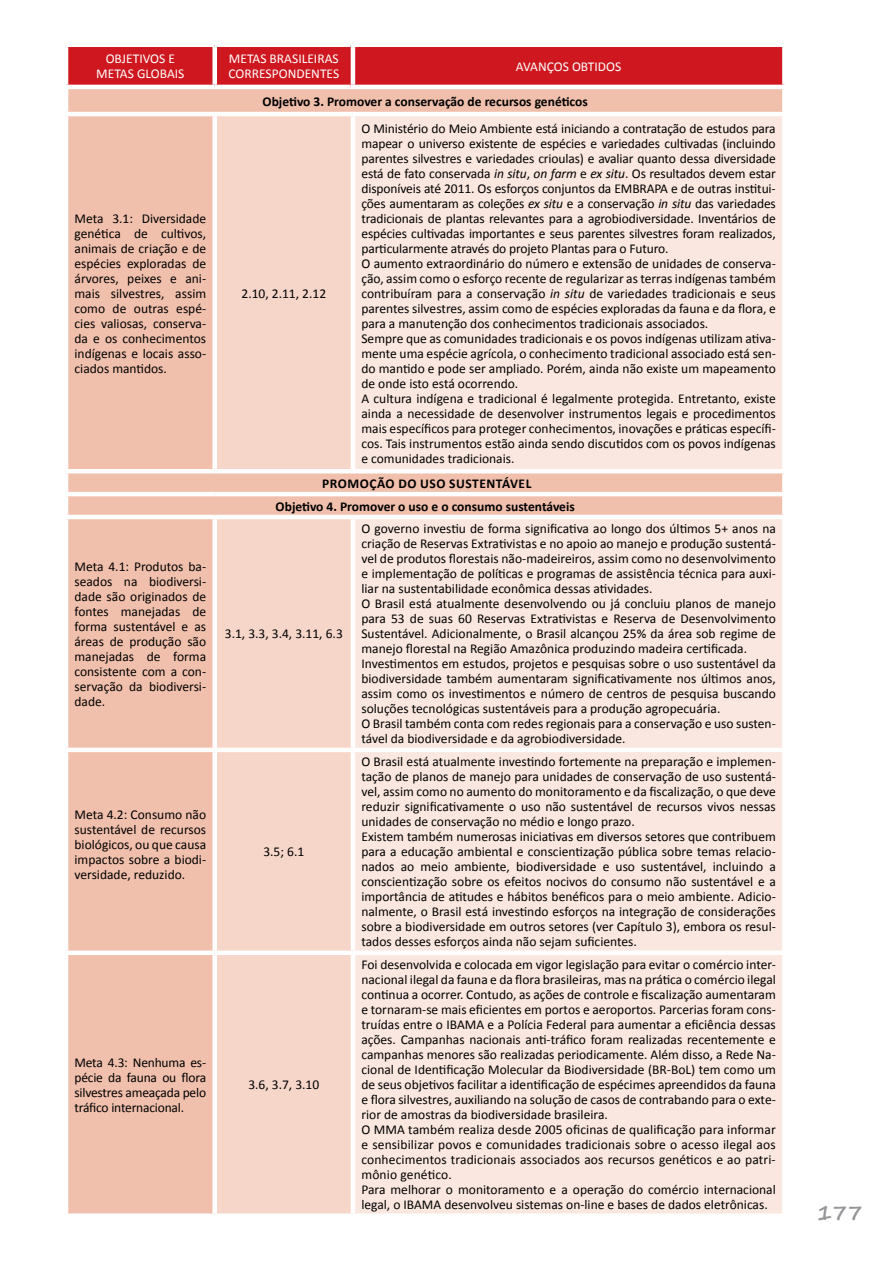
<style>
.page{position:relative;width:893px;height:1263px;background:#fff}
.page>*{position:absolute;margin:0;border:0;box-sizing:border-box;transform-origin:0 0}
.t1{font:700 21px "Segoe Print";color:#939598}
.t2{font:13.5px/15px "Calibri";color:#000;text-align:justify}
.t3{font:13.5px "Calibri";letter-spacing:-.005em;color:#fff}
.t4{font:700 13.5px/23px "Calibri";letter-spacing:.03em;color:#000;text-align:center}
.t5{font:700 13.5px "Calibri";color:#000}
.s1{font-style:italic}
</style>
<div class="page">
<div style="left:68px;top:47px;width:714px;height:38px;background:#ce171e"></div>
<div style="left:68px;top:89px;width:714px;height:1124px;background:#f1c0ad"></div>
<div style="left:215px;top:116px;width:138px;height:1097px;background:#f6d6c9"></div>
<div style="left:353px;top:116px;width:429px;height:1097px;background:#fae7df"></div>
<div style="left:212px;top:47px;width:5px;height:38px;background:#fff"></div>
<hr style="left:64px;top:112px;width:151px;height:4px;background:#fff">
<hr style="left:64px;top:469px;width:151px;height:4px;background:#fff">
<hr style="left:64px;top:492px;width:151px;height:4px;background:#fff">
<hr style="left:215px;top:492px;width:138px;height:4px;background:#fff">
<hr style="left:353px;top:492px;width:434px;height:4px;background:#fff">
<hr style="left:64px;top:515px;width:151px;height:4px;background:#fff">
<hr style="left:64px;top:748px;width:151px;height:4px;background:#fff">
<div style="left:64px;top:950px;width:151px;height:5px;background:#fff"></div>
<hr style="left:215px;top:112px;width:138px;height:4px;background:#fff">
<div style="left:212px;top:116px;width:5px;height:353px;background:#fff"></div>
<hr style="left:215px;top:469px;width:138px;height:4px;background:#fff">
<hr style="left:215px;top:515px;width:138px;height:4px;background:#fff">
<div style="left:212px;top:519px;width:5px;height:229px;background:#fff"></div>
<hr style="left:215px;top:748px;width:138px;height:4px;background:#fff">
<div style="left:212px;top:752px;width:5px;height:198px;background:#fff"></div>
<div style="left:215px;top:950px;width:138px;height:5px;background:#fff"></div>
<div style="left:212px;top:955px;width:5px;height:258px;background:#fff"></div>
<hr style="left:351px;top:47px;width:4px;height:38px;background:#fff">
<hr style="left:353px;top:112px;width:434px;height:4px;background:#fff">
<hr style="left:351px;top:116px;width:4px;height:353px;background:#fff">
<hr style="left:353px;top:469px;width:434px;height:4px;background:#fff">
<hr style="left:353px;top:515px;width:434px;height:4px;background:#fff">
<hr style="left:351px;top:519px;width:4px;height:229px;background:#fff">
<hr style="left:353px;top:748px;width:434px;height:4px;background:#fff">
<hr style="left:351px;top:752px;width:4px;height:198px;background:#fff">
<div style="left:353px;top:950px;width:434px;height:5px;background:#fff"></div>
<hr style="left:351px;top:955px;width:4px;height:258px;background:#fff">
<p class="t3" style="left:106px;top:51px;width:17px">Objetivos</p>
<p class="t3" style="left:168px;top:51px;width:6px">e</p>
<p class="t3" style="left:96px;top:66px;width:9px">metas</p>
<p class="t3" style="left:137px;top:66px;width:8px">globais</p>
<p class="t2" style="left:75px;top:210px;width:133px">Meta 3.1: Diversidade genética de cultivos, animais de criação e de espécies exploradas de árvores, peixes e ani&shy;mais silvestres, assim como de outras espé&shy;cies valiosas, conserva&shy;da e os conhecimentos indígenas e locais asso&shy;ciados mantidos.</p>
<p class="t2" style="left:75px;top:558px;width:133px">Meta 4.1: Produtos ba&shy;seados na biodiversi&shy;dade são originados de fontes manejadas de forma sustentável e as áreas de produção são manejadas de forma consistente com a con&shy;servação da biodiversi&shy;dade.</p>
<p class="t2" style="left:75px;top:806px;width:133px">Meta 4.2: Consumo não sustentável de recursos biológicos, ou que causa impactos sobre a biodi&shy;versidade, reduzido.</p>
<p class="t2" style="left:75px;top:1054px;width:133px">Meta 4.3: Nenhuma es&shy;pécie da fauna ou flora silvestres ameaçada pelo tráfico internacional.</p>
<p class="t3" style="left:229px;top:51px;width:19px">Metas</p>
<p class="t3" style="left:270px;top:51px;width:8px">brasileiras</p>
<p class="t3" style="left:228px;top:66px;width:9px">correspondentes</p>
<p class="t3" style="left:516px;top:58px;width:64px">Avan ços obtidos</p>
<p class="t5" style="left:263px;top:93px;width:327px">Objetivo 3. Promover a conservação de recursos genéticos</p>
<p class="t2" style="left:361px;top:120px;width:416px;text-align:left">O Ministério do Meio Ambiente está iniciando a contratação de estudos para mapear o universo existente de espécies e variedades cultivadas (incluindo parentes silvestres e variedades crioulas) e avaliar quanto dessa diversidade está de fato conservada <span class="s1">in situ</span>, <span class="s1">on farm</span> e <span class="s1">ex situ</span>. Os resultados devem estar disponíveis até 2011. Os esforços conjuntos da EMBRAPA e de outras institui&shy;ções aumentaram as coleções <span class="s1">ex situ</span> e a conservação <span class="s1">in situ</span> das variedades tradicionais de plantas relevantes para a agrobiodiversidade. Inventários de espécies cultivadas importantes e seus parentes silvestres foram realizados, particularmente através do projeto Plantas para o Futuro.<br>O aumento extraordinário do número e extensão de unidades de conserva&shy;ção, assim como o esforço recente de regularizar as terras indígenas também contribuíram para a conservação <span class="s1">in situ</span> de variedades tradicionais e seus parentes silvestres, assim como de espécies exploradas da fauna e da flora, e para a manutenção dos conhecimentos tradicionais associados.<br>Sempre que as comunidades tradicionais e os povos indígenas utilizam ativa&shy;mente uma espécie agrícola, o conhecimento tradicional associado está sen&shy;do mantido e pode ser ampliado. Porém, ainda não existe um mapeamento de onde isto está ocorrendo.<br>A cultura indígena e tradicional é legalmente protegida. Entretanto, existe ainda a necessidade de desenvolver instrumentos legais e procedimentos mais específicos para proteger conhecimentos, inovações e práticas específi&shy;cos. Tais instrumentos estão ainda sendo discutidos com os povos indígenas e comunidades tradicionais.</p>
<p class="t4" style="left:276px;top:471px;width:301px">Promoção do uso sustentável<br>Objetivo 4. Promover o uso e o consumo sustentáveis</p>
<p class="t2" style="left:242px;top:285px;width:86px">2.10, 2.11, 2.12</p>
<p class="t2" style="left:225px;top:626px;width:120px">3.1, 3.3, 3.4, 3.11, 6.3</p>
<p class="t2" style="left:263px;top:844px;width:42px">3.5; 6.1</p>
<p class="t2" style="left:248px;top:1076px;width:72px">3.6, 3.7, 3.10</p>
<p class="t2" style="left:361px;top:521px;width:416px;text-align:left">O governo investiu de forma significativa ao longo dos últimos 5+ anos na criação de Reservas Extrativistas e no apoio ao manejo e produção sustentá&shy;vel de produtos florestais não-madeireiros, assim como no desenvolvimento e implementação de políticas e programas de assistência técnica para auxi&shy;liar na sustentabilidade econômica dessas atividades.<br>O Brasil está atualmente desenvolvendo ou já concluiu planos de manejo para 53 de suas 60 Reservas Extrativistas e Reserva de Desenvolvimento Sustentável. Adicionalmente, o Brasil alcançou 25% da área sob regime de manejo florestal na Região Amazônica produzindo madeira certificada.<br>Investimentos em estudos, projetos e pesquisas sobre o uso sustentável da biodiversidade também aumentaram significativamente nos últimos anos, assim como os investimentos e número de centros de pesquisa buscando soluções tecnológicas sustentáveis para a produção agropecuária.<br>O Brasil também conta com redes regionais para a conservação e uso susten&shy;tável da biodiversidade e da agrobiodiversidade.</p>
<p class="t2" style="left:361px;top:754px;width:416px;text-align:left">O Brasil está atualmente investindo fortemente na preparação e implemen&shy;tação de planos de manejo para unidades de conservação de uso sustentá&shy;vel, assim como no aumento do monitoramento e da fiscalização, o que deve reduzir significativamente o uso não sustentável de recursos vivos nessas unidades de conservação no médio e longo prazo.<br>Existem também numerosas iniciativas em diversos setores que contribuem para a educação ambiental e conscientização pública sobre temas relacio&shy;nados ao meio ambiente, biodiversidade e uso sustentável, incluindo a conscientização sobre os efeitos nocivos do consumo não sustentável e a importância de atitudes e hábitos benéficos para o meio ambiente. Adicio&shy;nalmente, o Brasil está investindo esforços na integração de considerações sobre a biodiversidade em outros setores (ver Capítulo 3), embora os resul&shy;tados desses esforços ainda não sejam suficientes.</p>
<p class="t2" style="left:361px;top:956px;width:416px;text-align:left">Foi desenvolvida e colocada em vigor legislação para evitar o comércio inter&shy;nacional ilegal da fauna e da flora brasileiras, mas na prática o comércio ilegal continua a ocorrer. Contudo, as ações de controle e fiscalização aumentaram e tornaram-se mais eficientes em portos e aeroportos. Parcerias foram cons&shy;truídas entre o IBAMA e a Polícia Federal para aumentar a eficiência dessas ações. Campanhas nacionais anti-tráfico foram realizadas recentemente e campanhas menores são realizadas periodicamente. Além disso, a Rede Na&shy;cional de Identificação Molecular da Biodiversidade (BR-BoL) tem como um de seus objetivos facilitar a identificação de espécimes apreendidos da fauna e flora silvestres, auxiliando na solução de casos de contrabando para o exte&shy;rior de amostras da biodiversidade brasileira.<br>O MMA também realiza desde 2005 oficinas de qualificação para informar e sensibilizar povos e comunidades tradicionais sobre o acesso ilegal aos conhecimentos tradicionais associados aos recursos genéticos e ao patri&shy;mônio genético.<br>Para melhorar o monitoramento e a operação do comércio internacional legal, o IBAMA desenvolveu sistemas on-line e bases de dados eletrônicas.</p>
<h1 class="t1" style="left:817px;top:1194px;width:47px">177</h1>
</div>
